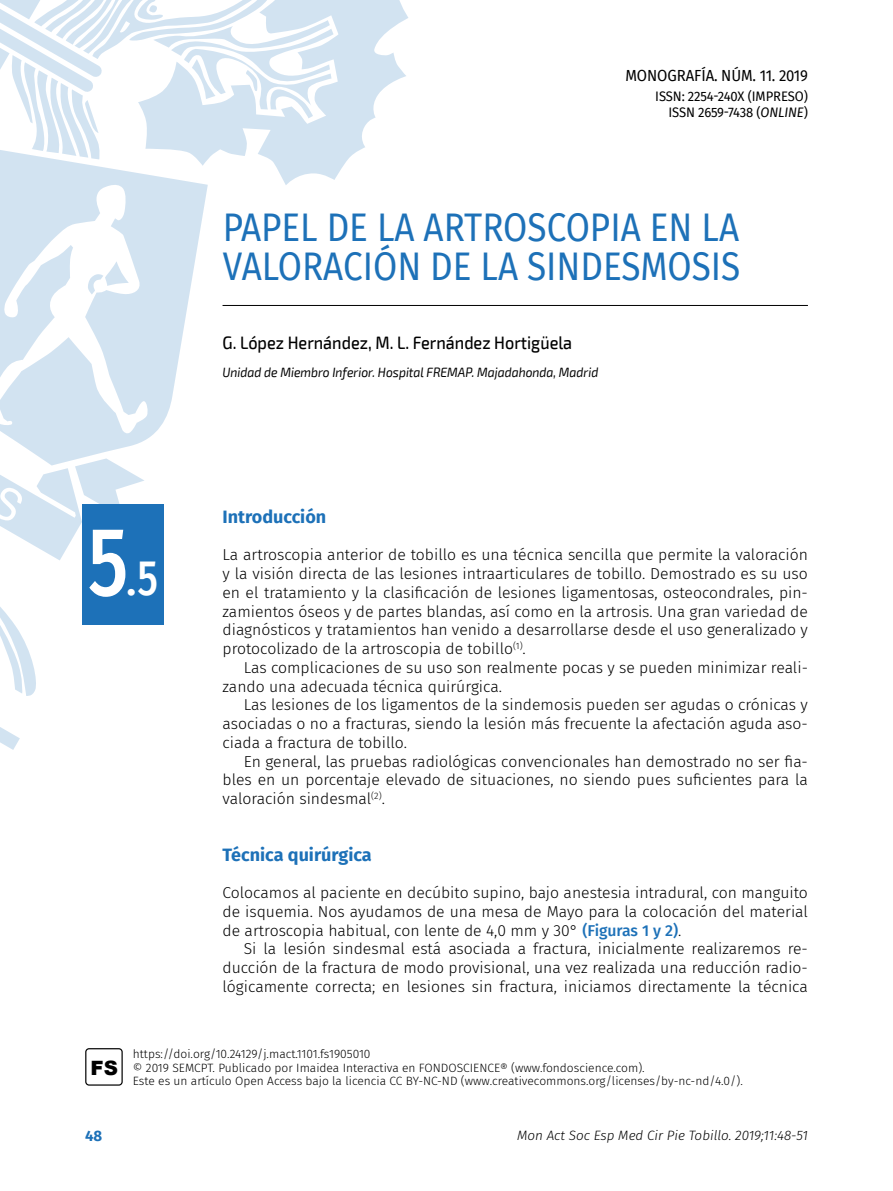
<style>
.page{position:relative;width:893px;height:1191px;background:#fff}
.page>*{position:absolute;margin:0;border:0;box-sizing:border-box;transform-origin:0 0}
.t1{font:500 97.5px "Fira Sans";color:#fff;scale:.8 1}
.t2{font:500 43.5px "Fira Sans";color:#fff}
.t3{font:39px/39px "Fira Sans";color:#1d71b8;scale:.9 1}
.t4{font:900 19.8px "Arial";color:#000}
.t5{font:500 18px "Exo 2";color:#000;scale:.9 1}
.t6{font:700 18px "Fira Sans";color:#1d71b8}
.t7{font:300 15.75px/18.8px "Fira Sans";color:#000;text-align:justify}
.t8{font:15.75px "Fira Sans";letter-spacing:-.005em;color:#000;scale:.95 1}
.t9{font:700 15px "Fira Sans";color:#1d71b8}
.t10{font:italic 13.5px "Exo 2";color:#000;scale:.9 1}
.t11{font:13.5px/16.5px "Fira Sans";letter-spacing:-.015em;color:#000;text-align:right}
.t12{font:italic 300 13.5px "Fira Sans";color:#000}
.t13{font:300 12px/13.5px "Fira Sans";color:#000}
.s1{font-style:italic}
.s2{font-size:49.5px}
.s3{font-weight:500;color:#1d71b8}
</style>
<div class="page">
<svg style="left:334px;top:0;width:74px;height:180px;fill:#d2e3f1"></svg>
<svg style="left:0;top:0;width:334px;height:696px"></svg>
<svg style="left:0;top:727px;width:20px;height:23px"></svg>
<div style="left:85px;top:1048px;width:38px;height:37px;border:1px solid #000;border-radius:3px"></div>
<hr style="left:223px;top:305px;width:585px;height:1px;background:#000">
<div style="left:82px;top:504px;width:82px;height:120px;background:#1d71b8"></div>
<p class="t8" style="left:625px;top:63px;width:194px">MONOGRAFÍA. NÚM. 11. 2019</p>
<p class="t11" style="left:655px;top:87px;width:154px">ISSN: 2254-240X (IMPRESO)<br>ISSN 2659-7438 (<span class="s1">ONLINE</span>)</p>
<h3 class="t3" style="left:223px;top:206px;width:577px">PAPEL DE LA ARTROSCOPIA EN LA<br>VALORACIÓN DE LA SINDESMOSIS</h3>
<h1 class="t1" style="left:88px;top:483px;width:52px">5</h1>
<h2 class="t2" style="left:126px;top:545px;width:33px">.<span class="s2">5</span></h2>
<p class="t5" style="left:223px;top:332px;width:390px">G. López Hernández, M. L. Fernández Hortigüela</p>
<p class="t10" style="left:223px;top:364px;width:419px">Unidad de Miembro Inferior. Hospital FREMAP. Majadahonda, Madrid</p>
<p class="t6" style="left:223px;top:501px;width:105px">Introducción</p>
<p class="t7" style="left:223px;top:545px;width:587px">La artroscopia anterior de tobillo es una técnica sencilla que permite la valoración y la visión directa de las lesiones intraarticulares de tobillo. Demostrado es su uso en el tratamiento y la clasificación de lesiones ligamentosas, osteocondrales, pin&shy;zamientos óseos y de partes blandas, así como en la artrosis. Una gran variedad de diagnósticos y tratamientos han venido a desarrollarse desde el uso generalizado y protocolizado de la artroscopia de tobillo<sup>(1)</sup>.</p>
<p class="t7" style="left:223px;top:658px;width:587px;text-indent:21px">Las complicaciones de su uso son realmente pocas y se pueden minimizar reali&shy;zando una adecuada técnica quirúrgica.</p>
<p class="t7" style="left:223px;top:695px;width:587px;text-indent:21px">Las lesiones de los ligamentos de la sindemosis pueden ser agudas o crónicas y asociadas o no a fracturas, siendo la lesión más frecuente la afectación aguda aso&shy;ciada a fractura de tobillo.</p>
<p class="t7" style="left:223px;top:752px;width:587px;text-indent:21px">En general, las pruebas radiológicas convencionales han demostrado no ser fia&shy;bles en un porcentaje elevado de situaciones, no siendo pues suficientes para la valoración sindesmal<sup>(2)</sup>.</p>
<p class="t6" style="left:223px;top:839px;width:151px">Técnica quirúrgica</p>
<p class="t7" style="left:223px;top:883px;width:587px">Colocamos al paciente en decúbito supino, bajo anestesia intradural, con manguito de isquemia. Nos ayudamos de una mesa de Mayo para la colocación del material de artroscopia habitual, con lente de 4,0 mm y 30° <span class="s3">(Figuras 1 y 2)</span>.</p>
<p class="t7" style="left:223px;top:939px;width:587px;text-indent:21px">Si la lesión sindesmal está asociada a fractura, inicialmente realizaremos re&shy;ducción de la fractura de modo provisional, una vez realizada una reducción radio&shy;lógicamente correcta; en lesiones sin fractura, iniciamos directamente la técnica</p>
<p class="t4" style="left:91px;top:1053px;width:29px">FS</p>
<p class="t13" style="left:133px;top:1047px;width:611px">https://doi.org/10.24129/j.mact.1101.fs1905010<br>© 2019 SEMCPT. Publicado por Imaidea Interactiva en FONDOSCIENCE® (www.fondoscience.com).<br>Este es un artículo Open Access bajo la licencia CC BY-NC-ND (www.creativecommons.org/licenses/by-nc-nd/4.0/).</p>
<p class="t9" style="left:85px;top:1123px;width:19px">48</p>
<p class="t12" style="left:517px;top:1125px;width:292px">Mon Act Soc Esp Med Cir Pie Tobillo. 2019;11:48-51</p>
</div>
